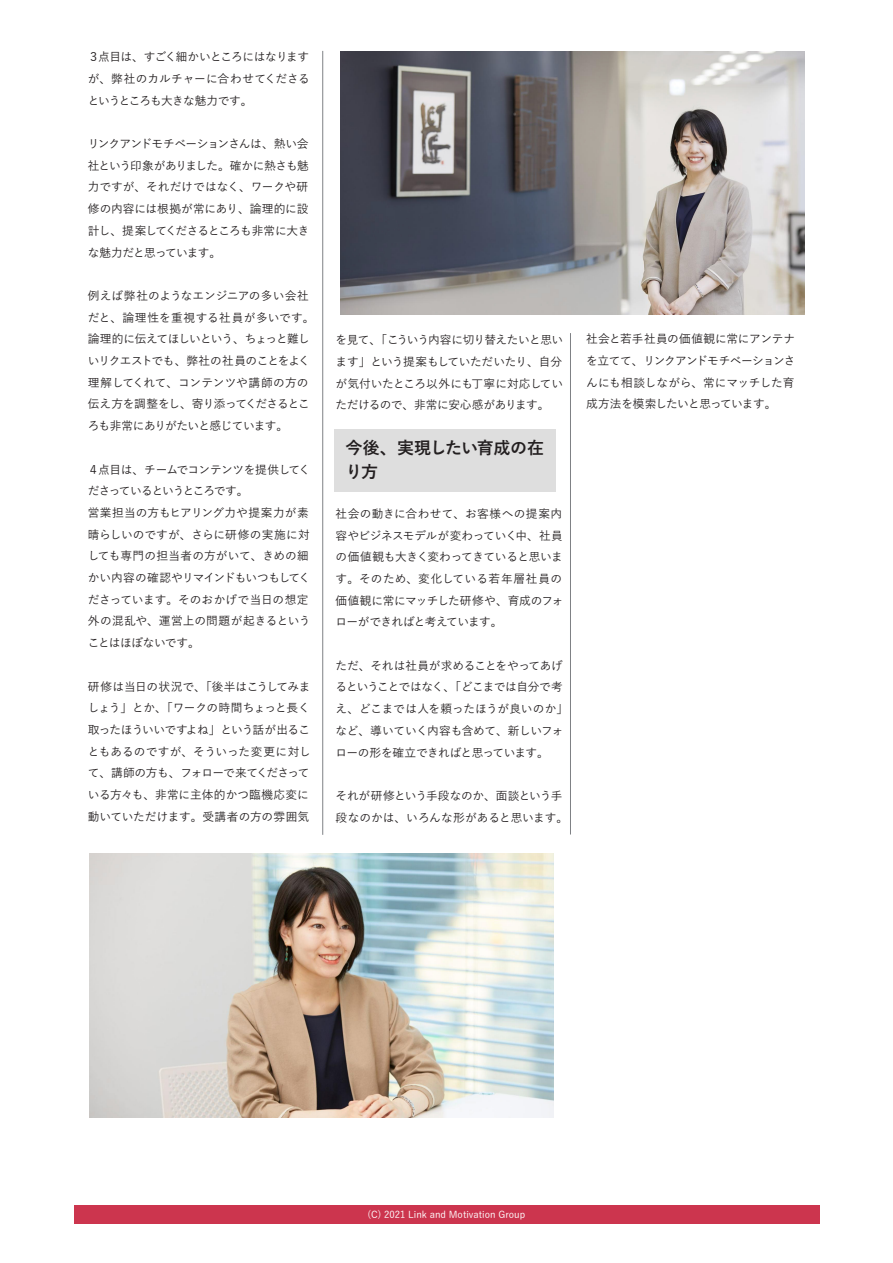
<style>
.page{position:relative;width:893px;height:1263px;background:#fff}
.page>*{position:absolute;margin:0;border:0;box-sizing:border-box;transform-origin:0 0}
.t1{font:700 16.95px/24px "Yu Gothic";letter-spacing:-.045em;color:#231f20}
.t2{font:500 11.7px/21.8px "Yu Gothic";letter-spacing:-.03em;color:#231f20}
.t3{font:500 9.6px "Yu Gothic";color:#fff}
</style>
<div class="page">
<hr style="left:570px;top:333px;width:1px;height:501px;background:#7f8185">
<div style="left:74px;top:1205px;width:745px;height:19px;background:#cc354e"></div>
<div style="left:334px;top:429px;width:222px;height:63px;background:#dedede"></div>
<img style="left:89px;top:854px;width:465px;height:263px">
<img style="left:340px;top:52px;width:465px;height:263px">
<hr style="left:322px;top:51px;width:1px;height:784px;background:#7f8185">
<p class="t2" style="left:88px;top:44px;width:224px;text-align:justify">３点目は、すごく細かいところにはなりますが、弊社のカルチャーに合わせてくださるというところも大きな魅力です。</p>
<p class="t2" style="left:88px;top:131px;width:223px">リンクアンドモチベーションさんは、熱い会社という印象がありました。確かに熱さも魅力ですが、それだけではなく、ワークや研修の内容には根拠が常にあり、論理的に設計し、提案してくださるところも非常に大きな魅力だと思っています。</p>
<p class="t2" style="left:88px;top:283px;width:228px">例えば弊社のようなエンジニアの多い会社だと、論理性を重視する社員が多いです。論理的に伝えてほしいという、ちょっと難しいリクエストでも、弊社の社員のことをよく理解してくれて、コンテンツや講師の方の伝え方を調整をし、寄り添ってくださるところも非常にありがたいと感じています。</p>
<p class="t2" style="left:88px;top:457px;width:224px">４点目は、チームでコンテンツを提供してくださっているというところです。<br>営業担当の方もヒアリング力や提案力が素晴らしいのですが、さらに研修の実施に対しても専門の担当者の方がいて、きめの細かい内容の確認やリマインドもいつもしてくださっています。そのおかげで当日の想定外の混乱や、運営上の問題が起きるということはほぼないです。</p>
<p class="t2" style="left:88px;top:674px;width:225px">研修は当日の状況で、「後半はこうしてみましょう」とか、「ワークの時間ちょっと長く取ったほういいですよね」という話が出ることもあるのですが、そういった変更に対して、講師の方も、フォローで来てくださっている方々も、非常に主体的かつ臨機応変に動いていただけます。受講者の方の雰囲気</p>
<p class="t2" style="left:336px;top:327px;width:229px;text-align:justify">を見て、「こういう内容に切り替えたいと思います」という提案もしていただいたり、自分が気付いたところ以外にも丁寧に対応していただけるので、非常に安心感があります。</p>
<h1 class="t1" style="left:346px;top:436px;width:200px">今後、実現したい育成の在り方</h1>
<p class="t2" style="left:336px;top:501px;width:229px;text-align:justify">社会の動きに合わせて、お客様への提案内容やビジネスモデルが変わっていく中、社員の価値観も大きく変わってきていると思います。そのため、変化している若年層社員の価値観に常にマッチした研修や、育成のフォローができればと考えています。</p>
<p class="t2" style="left:336px;top:653px;width:234px">ただ、それは社員が求めることをやってあげるということではなく、「どこまでは自分で考え、どこまでは人を頼ったほうが良いのか」など、導いていく内容も含めて、新しいフォローの形を確立できればと思っています。</p>
<p class="t2" style="left:336px;top:783px;width:234px">それが研修という手段なのか、面談という手段なのかは、いろんな形があると思います。</p>
<p class="t2" style="left:586px;top:326px;width:211px;text-align:justify">社会と若手社員の価値観に常にアンテナを立てて、リンクアンドモチベーションさんにも相談しながら、常にマッチした育成方法を模索したいと思っています。</p>
<p class="t3" style="left:368px;top:1205px;width:159px">(C) 2021 Link and Motivation Group</p>
</div>
